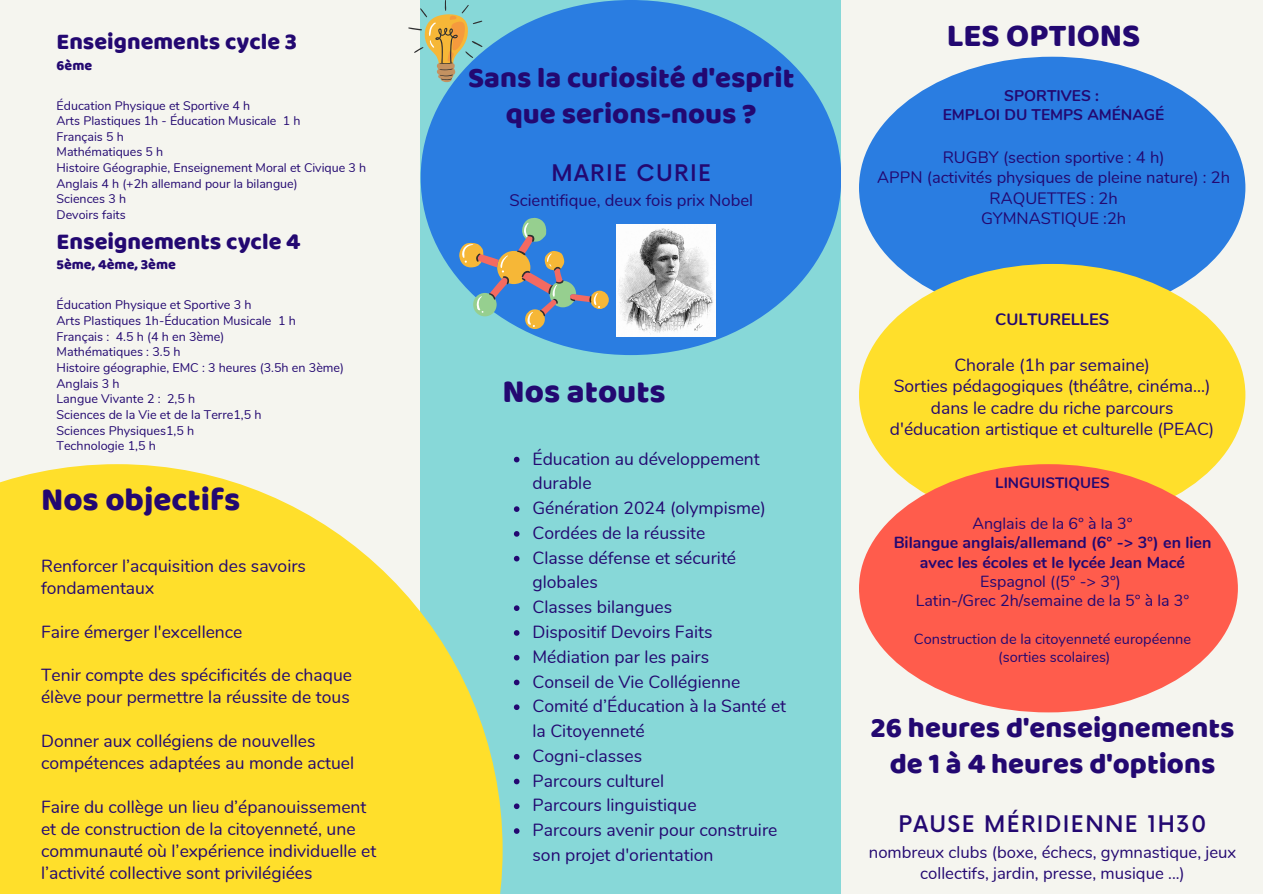
<style>
.page{position:relative;width:1263px;height:894px;background:#fff}
.page>*{position:absolute;margin:0;border:0;box-sizing:border-box;transform-origin:0 0}
.t1{font:32.85px "Baloo";color:#230871}
.t2{font:29.1px/36.2px "Baloo";color:#230871;text-align:center}
.t3{font:23.55px "Baloo";color:#230871}
.t4{font:23.4px "Baloo";color:#230871}
.t5{font:500 22.2px "Now";letter-spacing:.065em;color:#230871}
.t6{font:17.55px/24.8px "Nunito";color:#230871}
.t7{font:16.65px/20.9px "Nunito";color:#230871;text-align:center}
.t8{font:16.5px/20.2px "Nunito";color:#230871;text-align:center}
.t9{font:700 16.5px "Nunito";color:#230871}
.t10{font:700 16.05px/19px "Nunito";color:#230871;text-align:center}
.t11{font:16.05px/19px "Nunito";color:#230871;text-align:center}
.t12{font:700 15.45px/19px "Nunito";color:#230871;text-align:center}
.t13{font:700 15px "Nunito";color:#230871}
.t14{font:14.55px/18px "Nunito";color:#230871;text-align:center}
.t15{font:14.25px "Baloo";color:#230871}
.t16{font:12.45px/15.6px "Nunito";color:#230871}
</style>
<div class="page">
<div style="left:0;top:0;width:1263px;height:893px;background:#f5f5ef"></div>
<div style="left:421px;top:0;width:420px;height:893px;background:#87d8d8"></div>
<div style="left:859px;top:57px;width:386px;height:261px;background:#2a7de1;border-radius:50%"></div>
<div style="left:859px;top:264px;width:386px;height:262px;background:#ffdf2b;border-radius:50%"></div>
<svg style="left:0;top:464px;width:503px;height:429px;background:#f4df46"></svg>
<div style="left:859px;top:464px;width:379px;height:248px;background:#ff5c4c;border-radius:50%"></div>
<div style="left:421px;top:0;width:420px;height:355px;background:#2a7de1;border-radius:50%"></div>
<svg style="left:459px;top:217px;width:150px;height:112px"></svg>
<svg style="left:408px;top:0;width:74px;height:82px"></svg>
<img style="left:617px;top:224px;width:99px;height:112px">
<svg style="left:514px;top:456px;width:5px;height:6px"></svg>
<svg style="left:514px;top:506px;width:5px;height:6px"></svg>
<svg style="left:514px;top:531px;width:5px;height:5px"></svg>
<svg style="left:514px;top:555px;width:5px;height:6px"></svg>
<svg style="left:514px;top:605px;width:5px;height:5px"></svg>
<svg style="left:514px;top:630px;width:5px;height:5px"></svg>
<svg style="left:514px;top:654px;width:5px;height:6px"></svg>
<svg style="left:514px;top:679px;width:5px;height:6px"></svg>
<svg style="left:514px;top:704px;width:5px;height:5px"></svg>
<svg style="left:514px;top:754px;width:5px;height:5px"></svg>
<svg style="left:514px;top:778px;width:5px;height:6px"></svg>
<svg style="left:514px;top:803px;width:5px;height:5px"></svg>
<svg style="left:514px;top:828px;width:5px;height:5px"></svg>
<h3 class="t4" style="left:57px;top:27px;width:242px">Enseignements cycle 3</h3>
<p class="t15" style="left:57px;top:57px;width:37px">6ème</p>
<p class="t16" style="left:57px;top:98px;width:311px">Éducation Physique et Sportive 4 h<br>Arts Plastiques 1h - Éducation Musicale 1 h<br>Français 5 h<br>Mathématiques 5 h<br>Histoire Géographie, Enseignement Moral et Civique 3 h<br>Anglais 4 h (+2h allemand pour la bilangue)<br>Sciences 3 h<br>Devoirs faits</p>
<h3 class="t3" style="left:57px;top:226px;width:245px">Enseignements cycle 4</h3>
<p class="t15" style="left:57px;top:256px;width:121px">5ème, 4ème, 3ème</p>
<p class="t16" style="left:57px;top:297px;width:289px">Éducation Physique et Sportive 3 h<br>Arts Plastiques 1h-Éducation Musicale 1 h<br>Français : 4.5 h (4 h en 3ème)<br>Mathématiques : 3.5 h<br>Histoire géographie, EMC : 3 heures (3.5h en 3ème)<br>Anglais 3 h<br>Langue Vivante 2 : 2,5 h<br>Sciences de la Vie et de la Terre1,5 h<br>Sciences Physiques1,5 h<br>Technologie 1,5 h</p>
<h1 class="t1" style="left:41px;top:479px;width:201px">Nos objectifs</h1>
<p class="t6" style="left:41px;top:555px;width:266px;line-height:21.9px">Renforcer l’acquisition des savoirs fondamentaux</p>
<p class="t6" style="left:41px;top:619px;width:203px">Faire émerger l'excellence</p>
<p class="t6" style="left:41px;top:664px;width:312px;line-height:21.9px">Tenir compte des spécificités de chaque élève pour permettre la réussite de tous</p>
<p class="t6" style="left:41px;top:730px;width:315px;line-height:21.9px">Donner aux collégiens de nouvelles compétences adaptées au monde actuel</p>
<p class="t6" style="left:41px;top:795px;width:337px;line-height:21.9px">Faire du collège un lieu d’épanouissement et de construction de la citoyenneté, une communauté où l’expérience individuelle et l’activité collective sont privilégiées</p>
<h2 class="t2" style="left:468px;top:59px;width:328px">Sans la curiosité d'esprit que serions-nous ?</h2>
<p class="t5" style="left:551px;top:161px;width:161px">MARIE CURIE</p>
<p class="t7" style="left:509px;top:190px;width:245px">Scientifique, deux fois prix Nobel</p>
<h1 class="t1" style="left:503px;top:371px;width:165px">Nos atouts</h1>
<p class="t6" style="left:532px;top:446px;width:255px">Éducation au développement durable<br>Génération 2024 (olympisme)<br>Cordées de la réussite<br>Classe défense et sécurité globales<br>Classes bilangues<br>Dispositif Devoirs Faits<br>Médiation par les pairs<br>Conseil de Vie Collégienne<br>Comité d’Éducation à la Santé et la Citoyenneté<br>Cogni-classes<br>Parcours culturel<br>Parcours linguistique<br>Parcours avenir pour construire son projet d'orientation</p>
<h1 class="t1" style="left:947px;top:15px;width:195px">LES OPTIONS</h1>
<p class="t12" style="left:943px;top:86px;width:223px">SPORTIVES :<br>EMPLOI DU TEMPS AMÉNAGÉ</p>
<p class="t8" style="left:877px;top:147px;width:354px">RUGBY (section sportive : 4 h)<br>APPN (activités physiques de pleine nature) : 2h<br>RAQUETTES : 2h<br>GYMNASTIQUE :2h</p>
<p class="t9" style="left:995px;top:308px;width:115px">CULTURELLES</p>
<p class="t6" style="left:890px;top:354px;width:326px;line-height:21.3px;text-align:center">Chorale (1h par semaine)<br>Sorties pédagogiques (théâtre, cinéma...) dans le cadre du riche parcours d'éducation artistique et culturelle (PEAC)</p>
<p class="t13" style="left:995px;top:472px;width:116px">LINGUISTIQUES</p>
<p class="t11" style="left:972px;top:514px;width:162px">Anglais de la 6° à la 3°</p>
<p class="t10" style="left:894px;top:533px;width:319px">Bilangue anglais/allemand (6° -&gt; 3°) en lien avec les écoles et le lycée Jean Macé</p>
<p class="t11" style="left:916px;top:571px;width:275px">Espagnol ((5° -&gt; 3°)<br>Latin-/Grec 2h/semaine de la 5° à la 3°</p>
<p class="t14" style="left:914px;top:630px;width:279px">Construction de la citoyenneté européenne (sorties scolaires)</p>
<h2 class="t2" style="left:871px;top:708px;width:365px">26 heures d'enseignements de 1 à 4 heures d'options</h2>
<p class="t5" style="left:898px;top:811px;width:310px">PAUSE MÉRIDIENNE 1H30</p>
<p class="t7" style="left:869px;top:841px;width:369px">nombreux clubs (boxe, échecs, gymnastique, jeux collectifs, jardin, presse, musique ...)</p>
</div>
